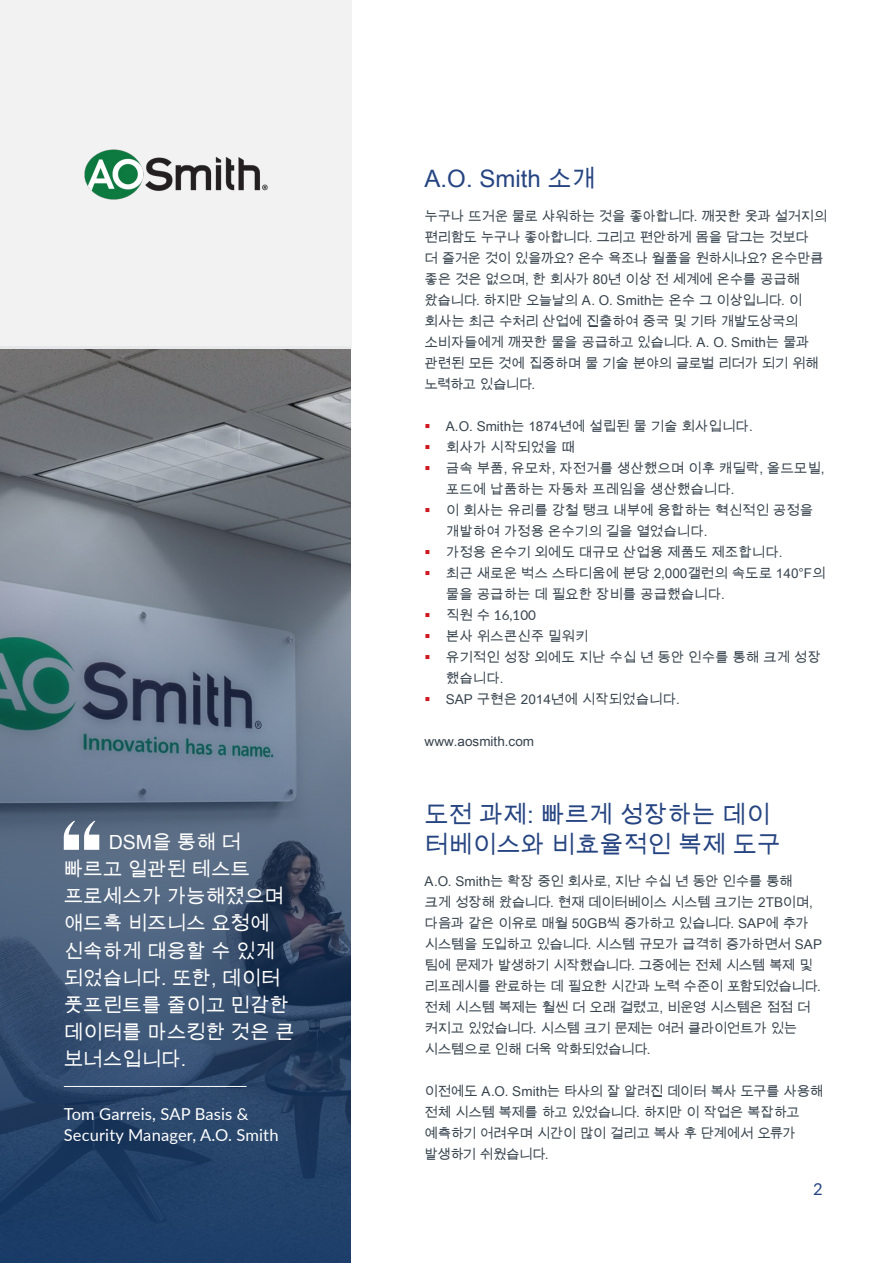
<style>
.page{position:relative;width:893px;height:1263px;background:#fff}
.page>*{position:absolute;margin:0;border:0;box-sizing:border-box;transform-origin:0 0}
.t1{font:24px "Arial Unicode MS";color:#254481}
.t2{font:19.5px/27px "Arial Unicode MS";color:#fff}
.t3{font:16.5px/21px "Lato";letter-spacing:.01em;color:#fff}
.t4{font:16.5px "Lato";color:#254481}
.t5{font:13.5px/21px "Arial Unicode MS";letter-spacing:-.02em;color:#38444e}
.t6{font:13.5px/21px "Arial Unicode MS";color:#38444e}
.t7{font:13.5px "Lato";color:#38444e}
.s1{color:#ce171e}
.s2{font-family:"Arial Unicode MS"}
</style>
<div class="page">
<div style="left:0;top:0;width:351px;height:349px;background:#f2f2f2"></div>
<svg style="left:0;top:347px;width:351px;height:916px;background:#52647a"></svg>
<hr style="left:64px;top:1086px;width:183px;height:1px;background:#fff">
<svg style="left:64px;top:820px;width:35px;height:30px"></svg>
<img style="left:84px;top:149px;width:184px;height:51px">
<h1 class="t1" style="left:425px;top:161px;width:172px">A.O. Smith 소개</h1>
<p class="t5" style="left:425px;top:205px;width:404px">누구나 뜨거운 물로 샤워하는 것을 좋아합니다. 깨끗한 옷과 설거지의 편리함도 누구나 좋아합니다. 그리고 편안하게 몸을 담그는 것보다<br>더 즐거운 것이 있을까요? 온수 욕조나 월풀을 원하시나요? 온수만큼 좋은 것은 없으며, 한 회사가 80년 이상 전 세계에 온수를 공급해 왔습니다. 하지만 오늘날의 A. O. Smith는 온수 그 이상입니다. 이 회사는 최근 수처리 산업에 진출하여 중국 및 기타 개발도상국의 소비자들에게 깨끗한 물을 공급하고 있습니다. A. O. Smith는 물과 관련된 모든 것에 집중하며 물 기술 분야의 글로벌 리더가 되기 위해 노력하고 있습니다.</p>
<p class="t6" style="left:425px;top:415px;width:330px"><span class="s1">▪</span> A.O. Smith는 1874년에 설립된 물 기술 회사입니다.</p>
<p class="t6" style="left:425px;top:436px;width:152px"><span class="s1">▪</span> 회사가 시작되었을 때</p>
<p class="t6" style="left:446px;top:457px;width:380px;text-indent:-21px"><span class="s1">▪</span> 금속 부품, 유모차, 자전거를 생산했으며 이후 캐딜락, 올드모빌, 포드에 납품하는 자동차 프레임을 생산했습니다.</p>
<p class="t6" style="left:446px;top:499px;width:369px;text-indent:-21px"><span class="s1">▪</span> 이 회사는 유리를 강철 탱크 내부에 융합하는 혁신적인 공정을 개발하여 가정용 온수기의 길을 열었습니다.</p>
<p class="t6" style="left:425px;top:541px;width:360px"><span class="s1">▪</span> 가정용 온수기 외에도 대규모 산업용 제품도 제조합니다.</p>
<p class="t6" style="left:446px;top:562px;width:381px;text-indent:-21px"><span class="s1">▪</span> 최근 새로운 벅스 스타디움에 분당 2,000갤런의 속도로 140°F의 물을 공급하는 데 필요한 장비를 공급했습니다.</p>
<p class="t7" style="left:425px;top:605px;width:113px"><span class="s1">▪</span> <span class="s2">직원 수</span> 16,100</p>
<p class="t6" style="left:425px;top:625px;width:165px"><span class="s1">▪</span> 본사 위스콘신주 밀워키</p>
<p class="t6" style="left:446px;top:646px;width:377px;text-indent:-21px"><span class="s1">▪</span> 유기적인 성장 외에도 지난 수십 년 동안 인수를 통해 크게 성장 했습니다.</p>
<p class="t6" style="left:425px;top:688px;width:257px"><span class="s1">▪</span> SAP 구현은 2014년에 시작되었습니다.</p>
<p class="t6" style="left:425px;top:730px;width:111px">www.aosmith.com</p>
<h1 class="t1" style="left:425px;top:797px;width:347px">도전 과제: 빠르게 성장하는 데이</h1>
<h2 class="t2" style="left:109px;top:829px;width:134px">DSM을 통해 더</h2>
<h1 class="t1" style="left:425px;top:827px;width:358px">터베이스와 비효율적인 복제 도구</h1>
<h2 class="t2" style="left:64px;top:856px;width:232px">빠르고 일관된 테스트 프로세스가 가능해졌으며 애드혹 비즈니스 요청에 신속하게 대응할 수 있게 되었습니다. 또한, 데이터 풋프린트를 줄이고 민감한 데이터를 마스킹한 것은 큰 보너스입니다.</h2>
<p class="t5" style="left:425px;top:870px;width:399px">A.O. Smith는 확장 중인 회사로, 지난 수십 년 동안 인수를 통해 크게 성장해 왔습니다. 현재 데이터베이스 시스템 크기는 2TB이며, 다음과 같은 이유로 매월 50GB씩 증가하고 있습니다. SAP에 추가 시스템을 도입하고 있습니다. 시스템 규모가 급격히 증가하면서 SAP 팀에 문제가 발생하기 시작했습니다. 그중에는 전체 시스템 복제 및 리프레시를 완료하는 데 필요한 시간과 노력 수준이 포함되었습니다. 전체 시스템 복제는 훨씬 더 오래 걸렸고, 비운영 시스템은 점점 더 커지고 있었습니다. 시스템 크기 문제는 여러 클라이언트가 있는 시스템으로 인해 더욱 악화되었습니다.</p>
<p class="t5" style="left:425px;top:1080px;width:400px">이전에도 A.O. Smith는 타사의 잘 알려진 데이터 복사 도구를 사용해 전체 시스템 복제를 하고 있었습니다. 하지만 이 작업은 복잡하고 예측하기 어려우며 시간이 많이 걸리고 복사 후 단계에서 오류가 발생하기 쉬웠습니다.</p>
<p class="t3" style="left:64px;top:1103px;width:216px">Tom Garreis, SAP Basis &amp;<br>Security Manager, A.O. Smith</p>
<p class="t4" style="left:813px;top:1177px;width:11px">2</p>
</div>
